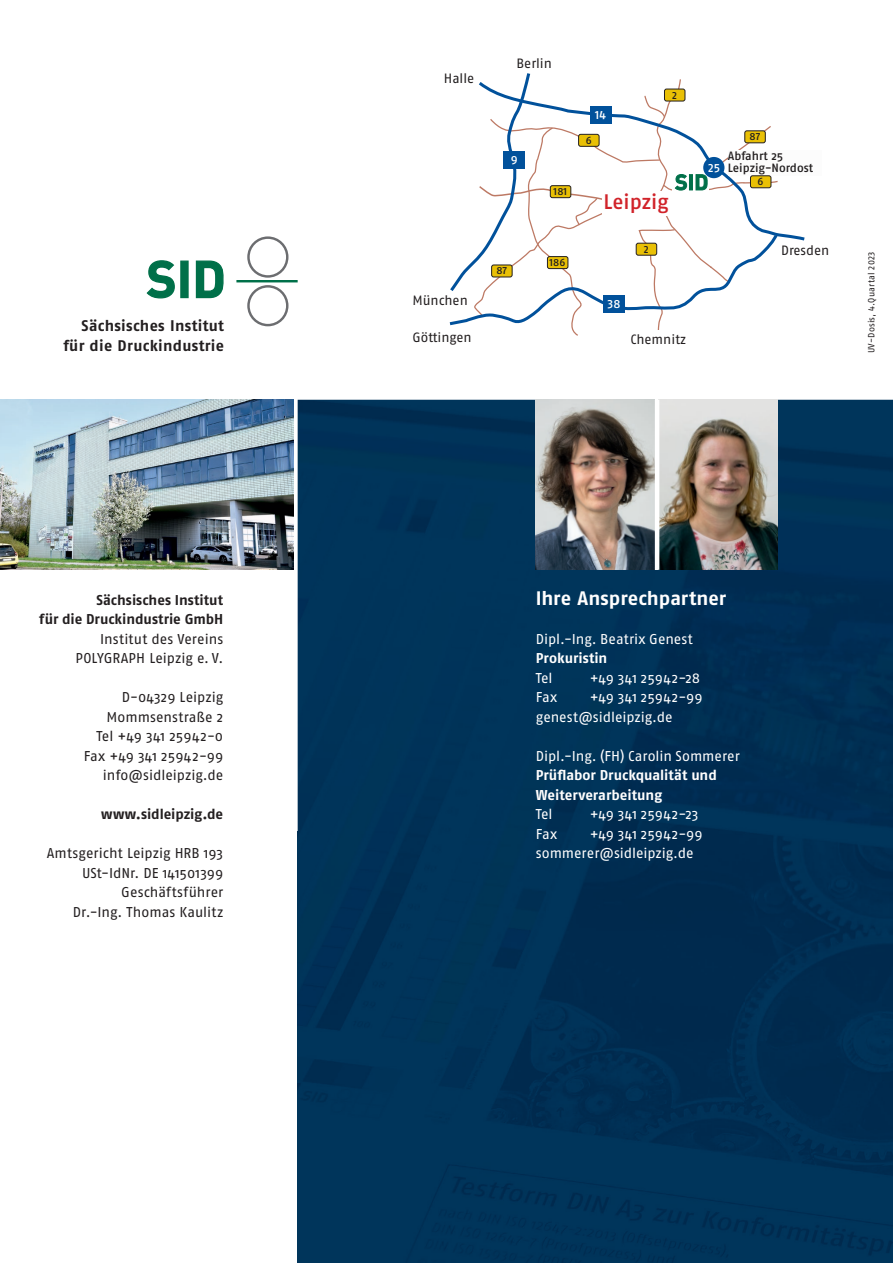
<style>
.page{position:relative;width:893px;height:1263px;background:#fff}
.page>*{position:absolute;margin:0;border:0;box-sizing:border-box;transform-origin:0 0}
.t1{font:500 21px "Fago Pro";letter-spacing:-.005em;color:#d1232a}
.t2{font:700 19.5px "Fago Pro";color:#fff}
.t3{font:700 15.45px/19.5px "Fago Pro";letter-spacing:.02em;color:#231f20;text-align:right}
.t4{font:14.25px/19.5px "Fago Pro";color:#231f20;text-align:right}
.t5{font:14.25px/19.5px "Fago Pro";color:#fff}
.t6{font:700 14.25px/19.5px "Fago Pro";color:#231f20;text-align:right}
.t7{font:700 14.25px/19.5px "Fago Pro";color:#fff}
.t8{font:13.5px "Fago Pro";letter-spacing:-.005em;color:#231f20}
.t9{font:500 12px/12px "Fago Pro";color:#231f20}
.t10{font:500 12px "Fago Pro";color:#fff}
.t11{font:500 10.5px "Fago Pro";letter-spacing:.01em;color:#231f20}
.t12{font:9px "Fago Pro";letter-spacing:.02em;color:#231f20}
</style>
<div class="page">
<img style="left:0;top:400px;width:293px;height:170px">
<svg style="left:146px;top:260px;width:78px;height:39px"></svg>
<hr style="left:236px;top:280px;width:62px;height:2px;background:#007049">
<div style="left:247px;top:236px;width:41px;height:42px;border:2px solid #6c6d70;border-radius:50%"></div>
<div style="left:247px;top:285px;width:41px;height:41px;border:2px solid #6c6d70;border-radius:50%"></div>
<svg style="left:449px;top:73px;width:330px;height:263px"></svg>
<div style="left:590px;top:106px;width:21px;height:17px;background:#01519b"></div>
<div style="left:703px;top:157px;width:21px;height:21px;background:#01519b;border-radius:50%"></div>
<div style="left:603px;top:296px;width:21px;height:17px;background:#01519b"></div>
<div style="left:504px;top:152px;width:21px;height:17px;background:#01519b"></div>
<div style="left:745px;top:131px;width:20px;height:12px;background:#e9c005;border-radius:2px"></div>
<div style="left:744px;top:130px;width:22px;height:13px;border:1px solid #231f20;border-radius:2px"></div>
<div style="left:664px;top:89px;width:21px;height:12px;background:#e9c005;border-radius:2px"></div>
<div style="left:664px;top:89px;width:21px;height:12px;border:1px solid #231f20;border-radius:2px"></div>
<div style="left:579px;top:134px;width:20px;height:12px;background:#e9c005;border-radius:2px"></div>
<div style="left:578px;top:134px;width:21px;height:13px;border:1px solid #231f20;border-radius:2px"></div>
<div style="left:547px;top:257px;width:21px;height:12px;background:#e9c005;border-radius:2px"></div>
<div style="left:547px;top:256px;width:21px;height:13px;border:1px solid #231f20;border-radius:2px"></div>
<div style="left:492px;top:265px;width:20px;height:12px;background:#e9c005;border-radius:2px"></div>
<div style="left:491px;top:265px;width:21px;height:12px;border:1px solid #231f20;border-radius:2px"></div>
<div style="left:750px;top:176px;width:21px;height:12px;background:#e9c005;border-radius:2px"></div>
<div style="left:750px;top:175px;width:21px;height:13px;border:1px solid #231f20;border-radius:2px"></div>
<div style="left:636px;top:243px;width:21px;height:12px;background:#e9c005;border-radius:2px"></div>
<div style="left:636px;top:243px;width:21px;height:13px;border:1px solid #231f20;border-radius:2px"></div>
<div style="left:550px;top:186px;width:21px;height:12px;background:#e9c005;border-radius:2px"></div>
<div style="left:550px;top:185px;width:21px;height:13px;border:1px solid #231f20;border-radius:2px"></div>
<div style="left:630px;top:331px;width:63px;height:18px;background:#fff"></div>
<div style="left:298px;top:400px;width:247px;height:863px;background:#00345a"></div>
<div style="left:744px;top:400px;width:149px;height:701px;background:#002e53"></div>
<img style="left:545px;top:570px;width:199px;height:531px">
<img style="left:545px;top:1101px;width:348px;height:162px">
<svg style="left:536px;top:399px;width:241px;height:1px"></svg>
<img style="left:659px;top:400px;width:118px;height:170px">
<img style="left:536px;top:400px;width:119px;height:170px">
<p class="t3" style="left:64px;top:316px;width:162px">Sächsisches Institut für die Druckindustrie</p>
<p class="t6" style="left:39px;top:590px;width:185px">Sächsisches Institut<br>für die Druckindustrie GmbH</p>
<p class="t4" style="left:76px;top:629px;width:149px">Institut des Vereins<br>POLYGRAPH Leipzig e. V.</p>
<p class="t4" style="left:84px;top:687px;width:141px">D-04329 Leipzig<br>Mommsenstraße 2<br>Tel +49 341 25942-0<br>Fax +49 341 25942-99 info@sidleipzig.de</p>
<p class="t6" style="left:101px;top:804px;width:124px">www.sidleipzig.de</p>
<p class="t4" style="left:47px;top:843px;width:178px">Amtsgericht Leipzig HRB 193<br>USt-IdNr. DE 141501399<br>Geschäftsführer<br>Dr.-Ing. Thomas Kaulitz</p>
<p class="t8" style="left:444px;top:70px;width:32px">Halle</p>
<p class="t8" style="left:412px;top:292px;width:57px">München</p>
<p class="t8" style="left:517px;top:55px;width:37px">Berlin</p>
<p class="t10" style="left:511px;top:152px;width:8px">9</p>
<p class="t11" style="left:496px;top:264px;width:12px">87</p>
<p class="t11" style="left:554px;top:185px;width:15px">181</p>
<p class="t11" style="left:549px;top:256px;width:18px">186</p>
<p class="t10" style="left:595px;top:108px;width:12px">14</p>
<p class="t11" style="left:586px;top:134px;width:8px">6</p>
<p class="t11" style="left:672px;top:89px;width:6px">2</p>
<h1 class="t1" style="left:604px;top:189px;width:66px">Leipzig</h1>
<p class="t10" style="left:607px;top:296px;width:15px">38</p>
<p class="t11" style="left:644px;top:243px;width:6px">2</p>
<p class="t8" style="left:413px;top:329px;width:61px">Göttingen</p>
<p class="t8" style="left:630px;top:332px;width:57px">Chemnitz</p>
<p class="t10" style="left:708px;top:160px;width:14px">25</p>
<p class="t11" style="left:750px;top:130px;width:12px">87</p>
<p class="t9" style="left:728px;top:149px;width:87px">Abfahrt 25<br>Leipzig-Nordost</p>
<p class="t11" style="left:758px;top:175px;width:8px">6</p>
<p class="t8" style="left:781px;top:242px;width:50px">Dresden</p>
<p class="t12" style="left:866px;top:353px;width:103px;rotate:-90deg">UV-Dosis, 4.Quartal 2023</p>
<h2 class="t2" style="left:536px;top:586px;width:192px">Ihre Ansprechpartner</h2>
<p class="t5" style="left:536px;top:629px;width:158px">Dipl.-Ing. Beatrix Genest</p>
<p class="t7" style="left:536px;top:648px;width:73px">Prokuristin</p>
<p class="t5" style="left:536px;top:668px;width:18px">Tel</p>
<p class="t5" style="left:590px;top:668px;width:112px">+49 341 25942-28</p>
<p class="t5" style="left:536px;top:687px;width:23px">Fax</p>
<p class="t5" style="left:536px;top:687px;width:168px;text-indent:54px">+49 341 25942-99 genest@sidleipzig.de</p>
<p class="t5" style="left:536px;top:746px;width:206px">Dipl.-Ing. (FH) Carolin Sommerer</p>
<p class="t7" style="left:536px;top:765px;width:183px">Prüflabor Druckqualität und<br>Weiterverarbeitung</p>
<p class="t5" style="left:536px;top:804px;width:18px">Tel</p>
<p class="t5" style="left:590px;top:804px;width:110px">+49 341 25942-23</p>
<p class="t5" style="left:536px;top:824px;width:23px">Fax</p>
<p class="t5" style="left:536px;top:824px;width:168px;text-indent:54px">+49 341 25942-99 sommerer@sidleipzig.de</p>
</div>
